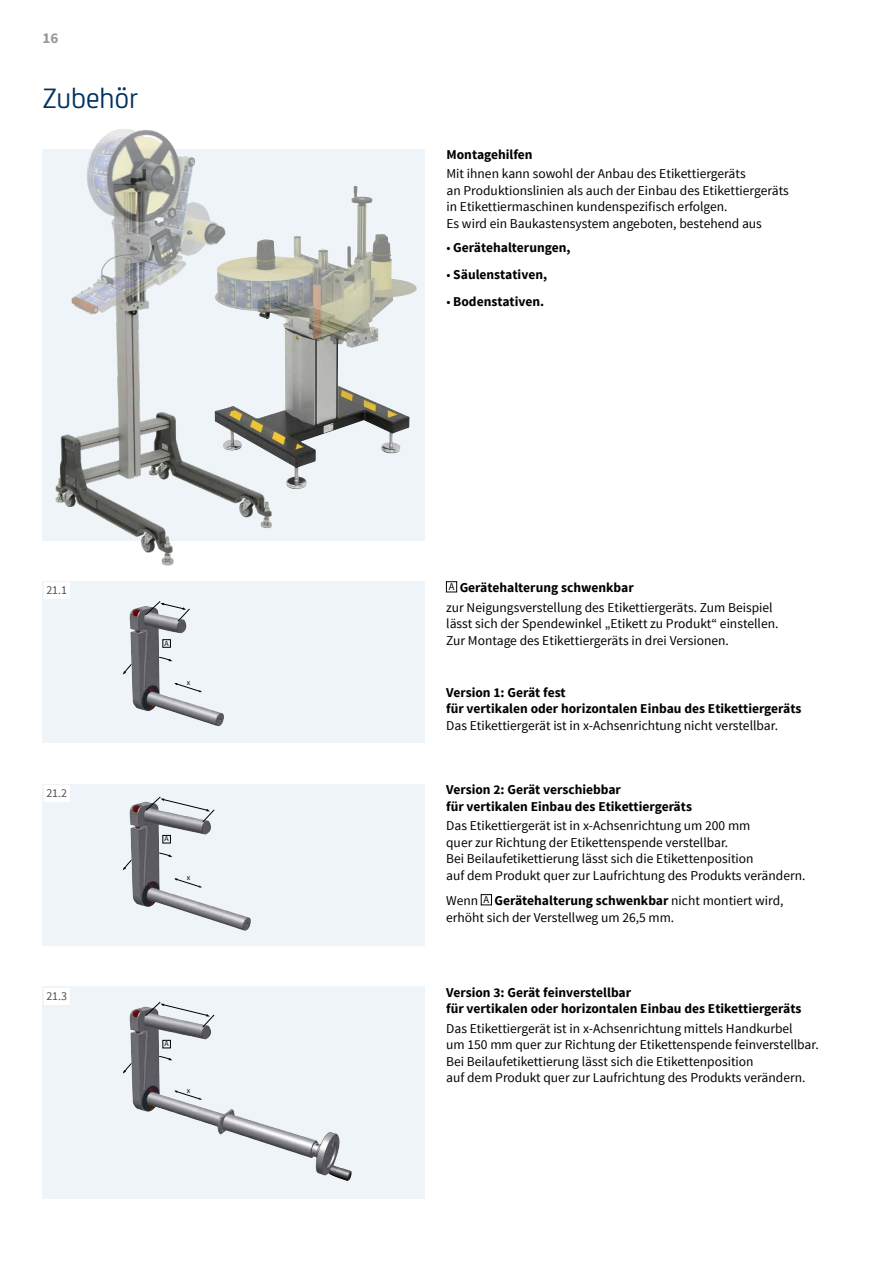
<style>
.page{position:relative;width:893px;height:1263px;background:#fff}
.page>*{position:absolute;margin:0;border:0;box-sizing:border-box;transform-origin:0 0}
.t1{font:30px "CA Sans";color:#003261}
.t2{font:700 15px "Source Sans Pro";color:#98989c}
.t3{font:13.5px/16.5px "Source Sans Pro";color:#000}
.t4{font:700 13.5px/16.5px "Source Sans Pro";color:#000}
.t5{font:12px "Source Sans Pro";color:#504f53}
.t6{font:7.8px "Source Sans Pro";color:#000}
.s1{font-weight:400}
.s2{font-weight:700}
</style>
<div class="page">
<div style="left:42px;top:986px;width:383px;height:213px;background:#eef4f7"></div>
<div style="left:42px;top:581px;width:383px;height:162px;background:#eef4f7"></div>
<div style="left:43px;top:149px;width:382px;height:391px;background:#eef4f7"></div>
<div style="left:42px;top:784px;width:383px;height:161px;background:#eef4f7"></div>
<img style="left:129px;top:606px;width:95px;height:121px">
<img style="left:129px;top:802px;width:122px;height:129px">
<svg style="left:123px;top:649px;width:49px;height:26px"></svg>
<svg style="left:123px;top:845px;width:49px;height:25px"></svg>
<svg style="left:145px;top:796px;width:70px;height:26px"></svg>
<svg style="left:145px;top:601px;width:45px;height:20px"></svg>
<svg style="left:174px;top:878px;width:28px;height:9px"></svg>
<svg style="left:174px;top:683px;width:28px;height:9px"></svg>
<div style="left:163px;top:639px;width:8px;height:8px;border:1px solid #000"></div>
<div style="left:163px;top:835px;width:8px;height:8px;border:1px solid #000"></div>
<img style="left:42px;top:129px;width:242px;height:437px">
<img style="left:206px;top:186px;width:183px;height:305px">
<div style="left:44px;top:582px;width:26px;height:17px;background:#fff"></div>
<div style="left:44px;top:785px;width:26px;height:16px;background:#fff"></div>
<img style="left:129px;top:1006px;width:223px;height:175px">
<svg style="left:123px;top:1048px;width:49px;height:25px"></svg>
<svg style="left:145px;top:1002px;width:69px;height:25px"></svg>
<svg style="left:174px;top:1090px;width:28px;height:10px"></svg>
<div style="left:163px;top:1040px;width:8px;height:8px;border:1px solid #000"></div>
<div style="left:44px;top:988px;width:26px;height:17px;background:#fff"></div>
<div style="left:446px;top:581px;width:11px;height:11px;border:1px solid #000"></div>
<div style="left:481px;top:894px;width:11px;height:11px;border:1px solid #000"></div>
<p class="t2" style="left:43px;top:29px;width:17px">16</p>
<h1 class="t1" style="left:43px;top:76px;width:97px">Zubehör</h1>
<p class="t5" style="left:46px;top:583px;width:22px">21.1</p>
<p class="t5" style="left:46px;top:786px;width:22px">21.2</p>
<p class="t5" style="left:46px;top:989px;width:22px">21.3</p>
<p class="t6" style="left:165px;top:638px;width:6px">A</p>
<p class="t6" style="left:187px;top:678px;width:5px">x</p>
<p class="t6" style="left:164px;top:834px;width:6px">A</p>
<p class="t6" style="left:187px;top:873px;width:5px">x</p>
<p class="t6" style="left:165px;top:1039px;width:6px">A</p>
<p class="t6" style="left:187px;top:1085px;width:5px">x</p>
<p class="t4" style="left:446px;top:147px;width:88px">Montagehilfen</p>
<p class="t3" style="left:446px;top:166px;width:344px">Mit ihnen kann sowohl der Anbau des Etikettiergeräts<br>an Produktionslinien als auch der Einbau des Etikettiergeräts in Etikettiermaschinen kundenspezifisch erfolgen.<br>Es wird ein Baukastensystem angeboten, bestehend aus</p>
<p class="t4" style="left:446px;top:240px;width:125px"><span class="s1">•</span> Gerätehalterungen,</p>
<p class="t4" style="left:446px;top:267px;width:102px"><span class="s1">•</span> Säulenstativen,</p>
<p class="t4" style="left:446px;top:294px;width:99px"><span class="s1">•</span> Bodenstativen.</p>
<p class="t3" style="left:446px;top:578px;width:328px;line-height:19.5px"><sup>A</sup> <span class="s2">Gerätehalterung schwenkbar<br></span>zur Neigungsverstellung des Etikettiergeräts. Zum Beispiel</p>
<p class="t3" style="left:446px;top:616px;width:334px">lässt sich der Spendewinkel „Etikett zu Produkt“ einstellen.<br>Zur Montage des Etikettiergeräts in drei Versionen.</p>
<p class="t4" style="left:446px;top:684px;width:357px">Version 1: Gerät fest<br>für vertikalen oder horizontalen Einbau des Etikettiergeräts</p>
<p class="t3" style="left:446px;top:717px;width:333px">Das Etikettiergerät ist in x-Achsenrichtung nicht verstellbar.</p>
<p class="t4" style="left:446px;top:782px;width:247px">Version 2: Gerät verschiebbar<br>für vertikalen Einbau des Etikettiergeräts</p>
<p class="t3" style="left:446px;top:817px;width:361px">Das Etikettiergerät ist in x-Achsenrichtung um 200 mm<br>quer zur Richtung der Etikettenspende verstellbar.<br>Bei Beilaufetikettierung lässt sich die Etikettenposition<br>auf dem Produkt quer zur Laufrichtung des Produkts verändern.</p>
<p class="t3" style="left:446px;top:892px;width:339px">Wenn <sup>A</sup> <span class="s2">Gerätehalterung schwenkbar</span> nicht montiert wird, erhöht sich der Verstellweg um 26,5 mm.</p>
<p class="t4" style="left:446px;top:984px;width:357px">Version 3: Gerät feinverstellbar<br>für vertikalen oder horizontalen Einbau des Etikettiergeräts</p>
<p class="t3" style="left:446px;top:1020px;width:374px">Das Etikettiergerät ist in x-Achsenrichtung mittels Handkurbel<br>um 150 mm quer zur Richtung der Etikettenspende feinverstellbar.<br>Bei Beilaufetikettierung lässt sich die Etikettenposition<br>auf dem Produkt quer zur Laufrichtung des Produkts verändern.</p>
</div>
